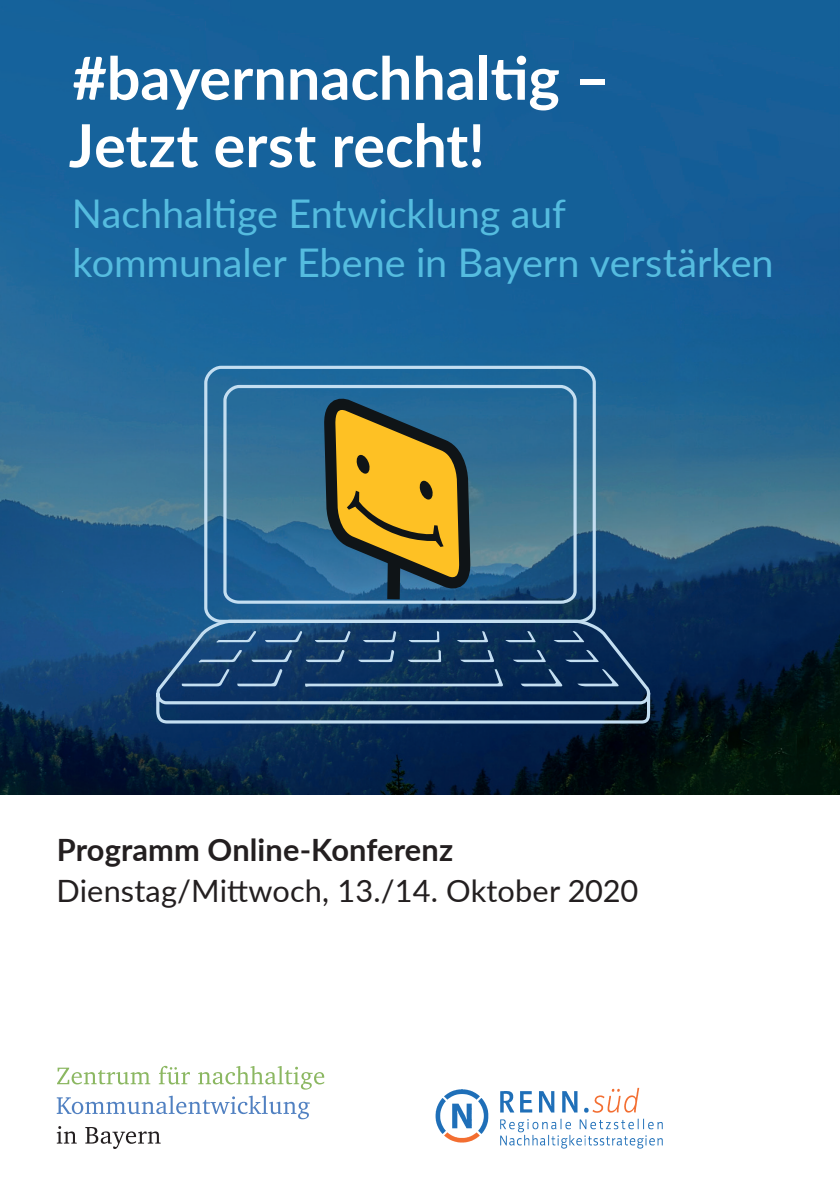
<style>
.page{position:relative;width:840px;height:1191px;background:#fff}
.page>*{position:absolute;margin:0;border:0;box-sizing:border-box;transform-origin:0 0}
.t1{font:700 59.4px/67.4px "Lato";color:#fff}
.t2{font:39.6px/49.4px "Lato";letter-spacing:-.005em;color:#55bcdf}
.t3{font:30.8px "Lato";letter-spacing:.005em;color:#231f20}
.t4{font:700 30.8px "Lato";letter-spacing:.005em;color:#231f20}
</style>
<div class="page">
<svg style="left:57px;top:1067px;width:93px;height:17px"></svg>
<svg style="left:159px;top:1065px;width:31px;height:19px"></svg>
<svg style="left:198px;top:1066px;width:126px;height:23px"></svg>
<svg style="left:57px;top:1095px;width:252px;height:24px"></svg>
<svg style="left:57px;top:1126px;width:20px;height:17px"></svg>
<svg style="left:85px;top:1127px;width:75px;height:22px"></svg>
<img style="left:465px;top:1087px;width:198px;height:62px">
<img style="left:0;top:0;width:839px;height:794px">
<svg style="left:156px;top:618px;width:493px;height:105px;background:#1d426c"></svg>
<svg style="left:198px;top:650px;width:44px;height:13px"></svg>
<svg style="left:182px;top:669px;width:48px;height:17px"></svg>
<svg style="left:251px;top:650px;width:41px;height:12px"></svg>
<svg style="left:237px;top:669px;width:45px;height:17px"></svg>
<svg style="left:305px;top:650px;width:24px;height:12px"></svg>
<svg style="left:465px;top:650px;width:29px;height:12px"></svg>
<svg style="left:305px;top:669px;width:198px;height:18px"></svg>
<svg style="left:512px;top:650px;width:34px;height:12px"></svg>
<svg style="left:520px;top:669px;width:42px;height:18px"></svg>
<svg style="left:564px;top:650px;width:34px;height:12px"></svg>
<svg style="left:216px;top:631px;width:41px;height:12px"></svg>
<svg style="left:265px;top:631px;width:37px;height:11px"></svg>
<svg style="left:315px;top:631px;width:14px;height:11px"></svg>
<svg style="left:465px;top:631px;width:23px;height:11px"></svg>
<svg style="left:504px;top:631px;width:31px;height:11px"></svg>
<svg style="left:552px;top:631px;width:32px;height:11px"></svg>
<svg style="left:577px;top:669px;width:41px;height:17px"></svg>
<svg style="left:202px;top:366px;width:395px;height:258px;background:#397298"></svg>
<svg style="left:329px;top:0;width:136px;height:1143px"></svg>
<svg style="left:329px;top:398px;width:136px;height:214px;background:#888045"></svg>
<h1 class="t1" style="left:69px;top:42px;width:541px">#bayernnachhaltig –<br>Jetzt erst recht!</h1>
<p class="t2" style="left:72px;top:187px;width:703px">Nachhaltige Entwicklung auf kommunaler Ebene in Bayern verstärken</p>
<p class="t4" style="left:57px;top:827px;width:397px">Programm Online-Konferenz</p>
<p class="t3" style="left:56px;top:869px;width:583px">Dienstag/Mittwoch, 13./14. Oktober 2020</p>
</div>
